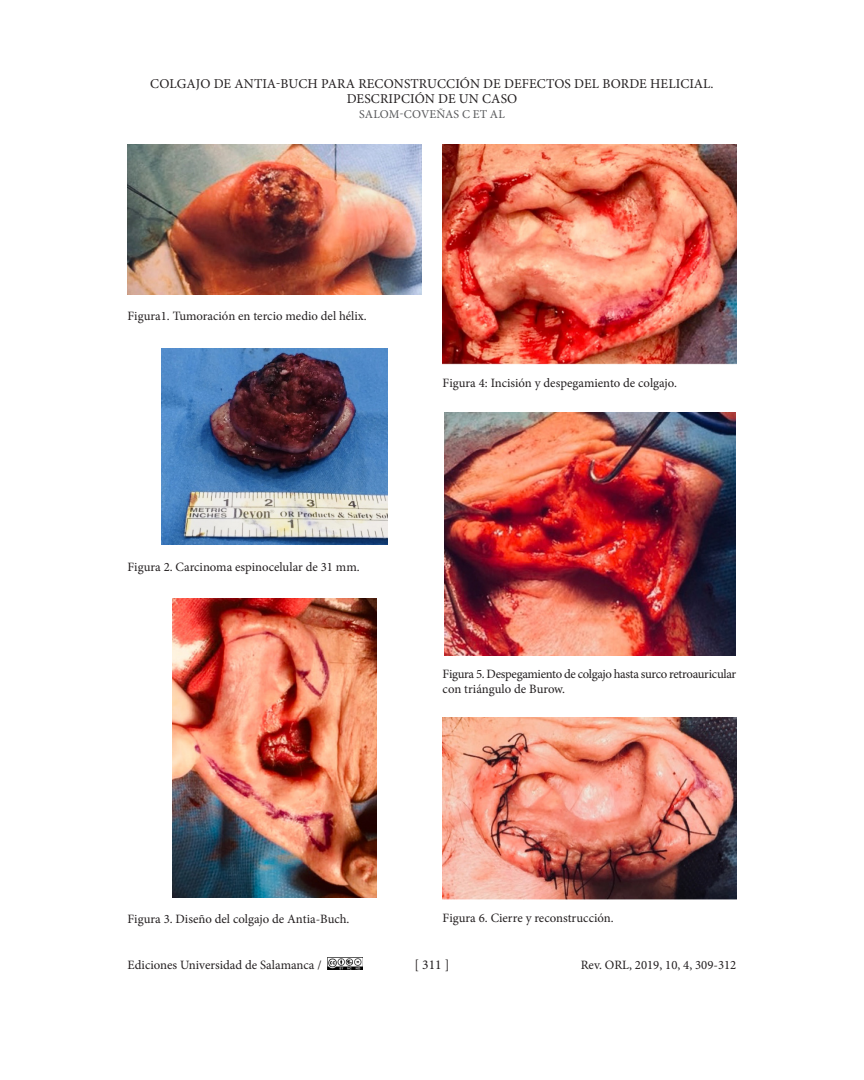
<style>
.page{position:relative;width:864px;height:1080px;background:#fff}
.page>*{position:absolute;margin:0;border:0;box-sizing:border-box;transform-origin:0 0}
.t1{font:13.5px/15px "Minion Pro";letter-spacing:.01em;color:#231f20;text-align:center}
.t2{font:12.75px "Minion Pro";color:#231f20}
.t3{font:12.75px/14.2px "Minion Pro";letter-spacing:-.025em;color:#231f20}
.t4{font:12px "Minion Pro";letter-spacing:.01em;color:#57585a}
</style>
<div class="page">
<img style="left:328px;top:957px;width:34px;height:12px">
<img style="left:128px;top:145px;width:293px;height:150px">
<img style="left:161px;top:349px;width:227px;height:196px">
<img style="left:172px;top:599px;width:205px;height:298px">
<img style="left:443px;top:145px;width:293px;height:219px">
<img style="left:444px;top:413px;width:291px;height:243px">
<img style="left:443px;top:718px;width:293px;height:182px">
<p class="t1" style="left:150px;top:76px;width:565px">COLGAJO DE ANTIA-BUCH PARA RECONSTRUCCIÓN DE DEFECTOS DEL BORDE HELICIAL.<br>DESCRIPCIÓN DE UN CASO</p>
<p class="t4" style="left:359px;top:106px;width:147px">SALOM-COVEÑAS C ET AL</p>
<p class="t2" style="left:128px;top:308px;width:241px">Figura1. Tumoración en tercio medio del hélix.</p>
<p class="t2" style="left:128px;top:558px;width:234px">Figura 2. Carcinoma espinocelular de 31 mm.</p>
<p class="t2" style="left:443px;top:375px;width:236px">Figura 4: Incisión y despegamiento de colgajo.</p>
<p class="t3" style="left:443px;top:667px;width:295px">Figura 5. Despegamiento de colgajo hasta surco retroauricular con triángulo de Burow.</p>
<p class="t2" style="left:128px;top:910px;width:223px">Figura 3. Diseño del colgajo de Antia-Buch.</p>
<p class="t2" style="left:443px;top:910px;width:173px">Figura 6. Cierre y reconstrucción.</p>
<p class="t2" style="left:128px;top:957px;width:196px">Ediciones Universidad de Salamanca /</p>
<p class="t1" style="left:415px;top:958px;width:36px">[ 311 ]</p>
<p class="t2" style="left:581px;top:957px;width:157px">Rev. ORL, 2019, 10, 4, 309-312</p>
</div>
